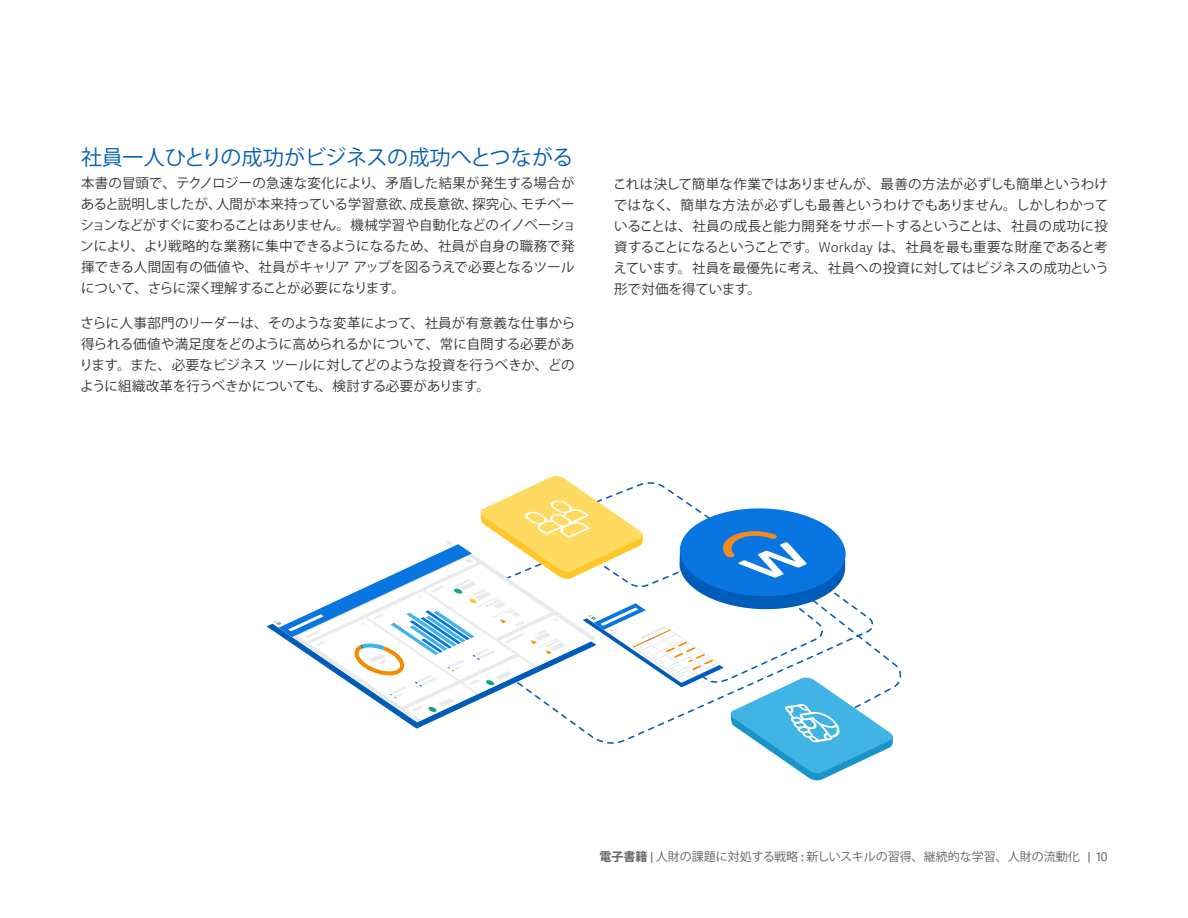
<style>
.page{position:relative;width:1188px;height:918px;background:#fff}
.page>*{position:absolute;margin:0;border:0;box-sizing:border-box;transform-origin:0 0}
.t1{font:21px "Koz Go Pro";letter-spacing:-.01em;color:#005cb9}
.t2{font:13.5px/21px "Koz Go Pro";letter-spacing:-.01em;color:#333;text-align:justify}
.t3{font:12px "Koz Go Pro";color:#616161}
.s1{font-family:"Workday Adelle Sans";font-weight:300}
.s2{font-weight:700}
.s3{font-family:"Workday Adelle Sans"}
</style>
<div class="page">
<svg style="left:274px;top:476px;width:627px;height:304px"></svg>
<h1 class="t1" style="left:81px;top:143px;width:494px">社員一人ひとりの成功がビジネスの成功へとつながる</h1>
<p class="t2" style="left:80px;top:173px;width:497px">本書の冒頭で、テクノロジーの急速な変化により、矛盾した結果が発生する場合があると説明しましたが、人間が本来持っている学習意欲、成長意欲、探究心、モチベーションなどがすぐに変わることはありません。機械学習や自動化などのイノベーションにより、より戦略的な業務に集中できるようになるため、社員が自身の職務で発揮できる人間固有の価値や、社員がキャリアアップを図るうえで必要となるツールについて、さらに深く理解することが必要になります。</p>
<p class="t2" style="left:80px;top:313px;width:497px">さらに人事部門のリーダーは、そのような変革によって、社員が有意義な仕事から得られる価値や満足度をどのように高められるかについて、常に自問する必要があります。また、必要なビジネスツールに対してどのような投資を行うべきか、どのように組織改革を行うべきかについても、検討する必要があります。</p>
<p class="t2" style="left:613px;top:174px;width:497px">これは決して簡単な作業ではありませんが、最善の方法が必ずしも簡単というわけではなく、簡単な方法が必ずしも最善というわけでもありません。しかしわかっていることは、社員の成長と能力開発をサポートするということは、社員の成功に投資することになるということです。<span class="s1">Workday</span> は、社員を最も重要な財産であると考えています。社員を最優先に考え、社員への投資に対してはビジネスの成功という形で対価を得ています。</p>
<p class="t3" style="left:599px;top:848px;width:510px"><span class="s2">電子書籍</span> <span class="s3">|</span> 人財の課題に対処する戦略 <span class="s3">:</span> 新しいスキルの習得、継続的な学習、人財の流動化 <span class="s3">| 10</span></p>
</div>
